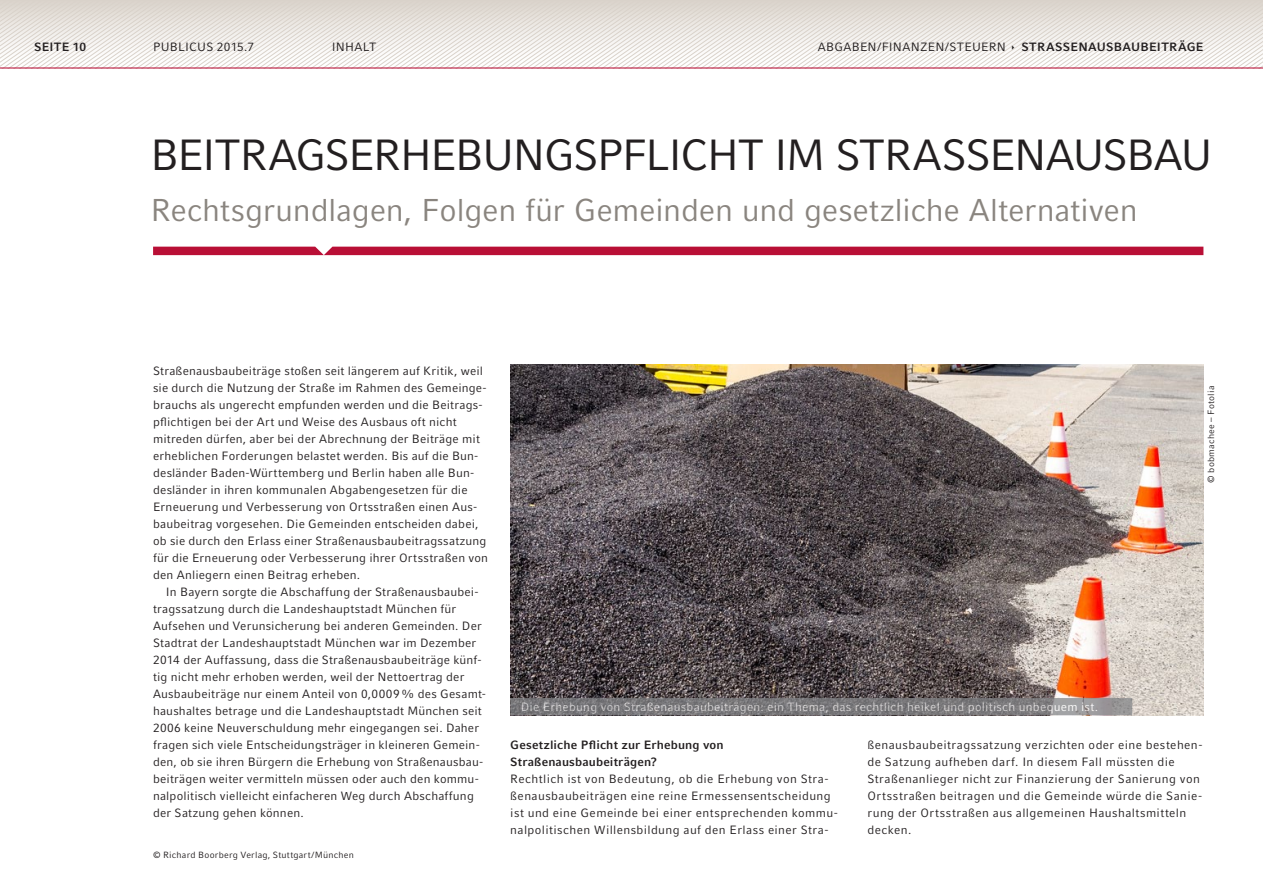
<style>
.page{position:relative;width:1263px;height:893px;background:#fff}
.page>*{position:absolute;margin:0;border:0;box-sizing:border-box;transform-origin:0 0}
.t1{font:43.5px "Compatil Fact LT Pro";letter-spacing:-.04em;color:#231f20}
.t2{font:31.5px "Compatil Fact LT Pro";letter-spacing:-.01em;color:#8a857f}
.t3{font:12px/17.1px "Compatil Fact LT Pro";letter-spacing:.02em;color:#231f20}
.t4{font:12px "Compatil Fact LT Pro";letter-spacing:.02em;color:#fff}
.t5{font:700 12px/17.1px "Compatil Fact LT Pro";letter-spacing:.02em;color:#231f20}
.t6{font:9px "Compatil Fact LT Pro";letter-spacing:.025em;color:#231f20}
</style>
<div class="page">
<div style="left:153px;top:247px;width:1050px;height:8px;background:#b90f36"></div>
<img style="left:510px;top:364px;width:693px;height:351px">
<svg style="left:923px;top:0;width:340px;height:67px"></svg>
<svg style="left:0;top:0;width:923px;height:67px"></svg>
<hr style="left:0;top:67px;width:1263px;height:2px;background:#b90f36">
<svg style="left:510px;top:698px;width:622px;height:17px;background:#7c7b7e"></svg>
<p class="t5" style="left:34px;top:38px;width:54px">Seite 10</p>
<p class="t3" style="left:153px;top:38px;width:103px">Pub licus 2015.7</p>
<p class="t3" style="left:332px;top:38px;width:46px">I nhalt</p>
<p class="t3" style="left:818px;top:38px;width:190px">Abgab en/Finanzen/Steuern</p>
<p class="t5" style="left:1021px;top:38px;width:184px">StraSSenausbaubeiträge</p>
<h1 class="t1" style="left:150px;top:130px;width:760px">Beitragserhebungspflicht im Strass</h1>
<h1 class="t1" style="left:989px;top:130px;width:225px">enausbau</h1>
<h2 class="t2" style="left:151px;top:192px;width:989px">Rechtsgrundlagen, Folgen für Gemeinden und gesetzliche Alternativen</h2>
<p class="t3" style="left:153px;top:362px;width:337px">Straßenausbaubeiträge stoßen seit längerem auf Kritik, weil sie durch die N utzung der Straße im Rahmen des Gemeinge&shy;brauchs als ungerecht empfunden werden und die Beitrags&shy;pflichtigen bei der Art und Weise des Ausbaus oft nicht mitreden dürfen, aber bei der Abrechnung der Beiträge mit erheblichen Forderungen belastet werden. Bis auf die Bun&shy;desländer Baden-Württemberg und Berlin haben alle Bun&shy;desländer in ihren kommunalen Abgabengesetzen für die Erneuerung und Verbesserung von Ortsstraßen einen Aus&shy;baubeitrag vorgesehen. Die Gemeinden entscheiden dabei, ob sie durch den Erlass einer Straßenausbaubeitragssatzung für die Erneuerung oder Verbesserung ihrer Ortsstraßen von den Anliegern einen Beitrag erheben.</p>
<p class="t3" style="left:153px;top:583px;width:334px;text-indent:13px">I n Bayern sorgte die Abschaffung der Straßenausbaubei&shy;tragssatzung durch die Landeshauptstadt München für Aufsehen und Verunsicherung bei anderen Gemeinden. Der Stadtrat der Landeshauptstadt München war im Dezember 2014 der Auffassung, dass die Straßenausbaubeiträge künf&shy;tig nicht mehr erhoben werden, weil der N ettoertrag der Ausbaubeiträge nur einem Anteil von 0,0009% des Gesamt&shy;haushaltes betrage und die Landeshauptstadt München seit 2006 keine Neuverschuldung mehr eingegangen sei. Daher fragen sich viele Entscheidungsträger in kleineren Gemein&shy;den, ob sie ihren Bürgern die Erhebung von Straßenausbau&shy;beiträgen weiter vermitteln müssen oder auch den kommu&shy;nalpolitisch vielleicht einfacheren Weg durch Abschaffung der Satzung gehen können.</p>
<p class="t6" style="left:153px;top:849px;width:202px">© Richard Boorberg Verlag, Stuttgart/München</p>
<p class="t4" style="left:521px;top:700px;width:579px">Die Erhebung von Straßenausbaubeiträgen: ein Thema, das rechtlich heikel und politisch unbequem ist.</p>
<p class="t6" style="left:1205px;top:483px;width:98px;rotate:-90deg">© bobmachee – Fotolia</p>
<p class="t5" style="left:510px;top:737px;width:215px">Gesetzliche Pflicht zur Erhebung von<br>Straßenausbaubeiträgen?</p>
<p class="t3" style="left:510px;top:771px;width:329px">Rechtlich ist von Bedeutung, ob die Erhebung von Stra&shy;ßenausbaubeiträgen eine reine Ermessensentscheidung ist und eine Gemeinde bei einer entsprechenden kommu&shy;nalpolitischen Willensbildung auf den Erlass einer Stra-</p>
<p class="t3" style="left:867px;top:737px;width:336px">ßenausbaubeitragssatzung verzichten oder eine bestehen&shy;de Satzung aufheben darf. I n diesem Fall müssten die Straßenanlieger nicht zur Finanzierung der Sanierung von Ortsstraßen beitragen und die Gemeinde würde die Sanie&shy;rung der Ortsstraßen aus allgemeinen Haushaltsmitteln decken.</p>
</div>
